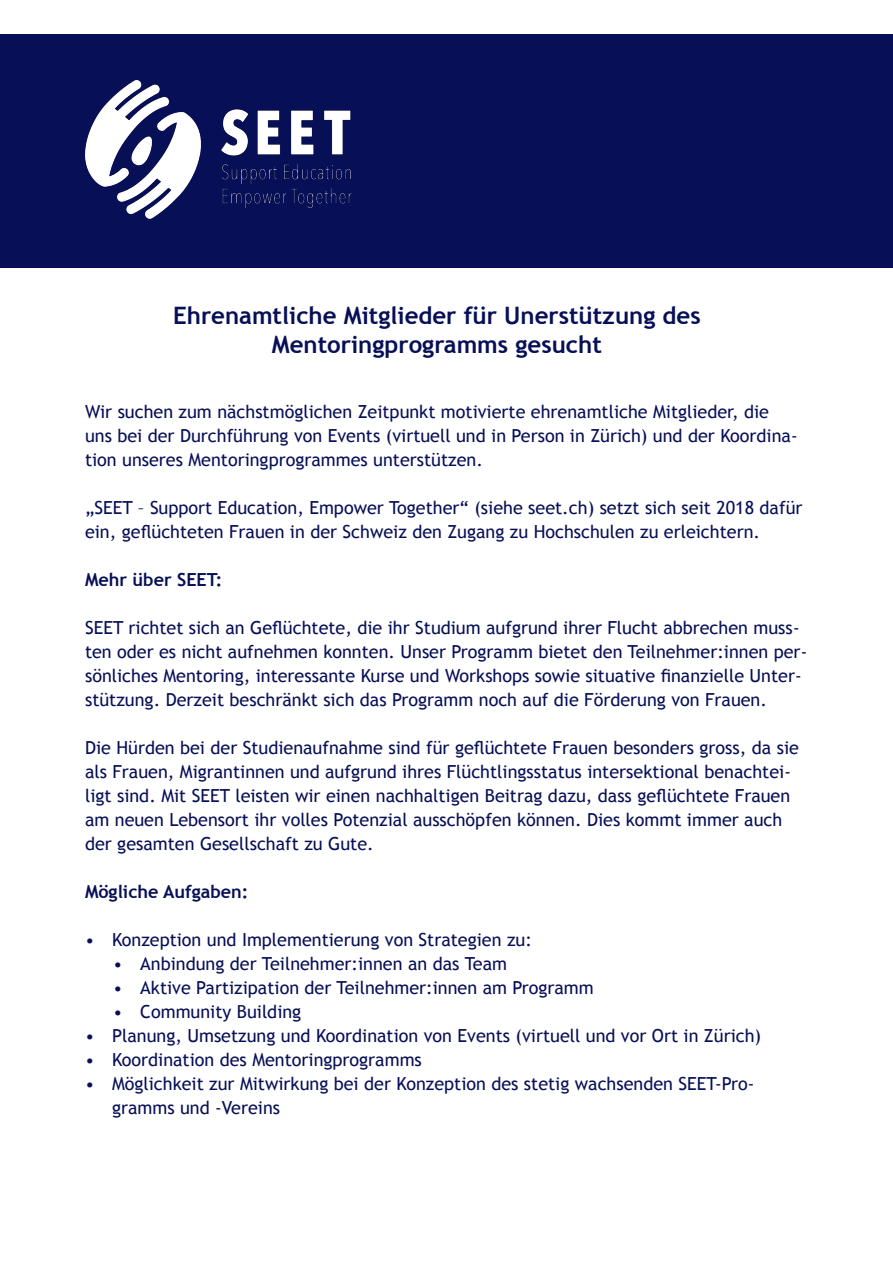
<style>
.page{position:relative;width:893px;height:1263px;background:#fff}
.page>*{position:absolute;margin:0;border:0;box-sizing:border-box;transform-origin:0 0}
.t1{font:700 24px/28.8px "Trebuchet MS";color:#070f57;text-align:center}
.t2{font:18px/24px "Trebuchet MS";color:#070f57}
.t3{font:700 18px "Trebuchet MS";color:#070f57}
</style>
<div class="page">
<div style="left:0;top:34px;width:893px;height:234px;background:#070f57"></div>
<img style="left:85px;top:81px;width:267px;height:138px">
<p class="t1" style="left:173px;top:301px;width:529px">Ehrenamtliche Mitglieder für Unerstützung des<br>Mentoringprogramms gesucht</p>
<p class="t2" style="left:85px;top:400px;width:714px">Wir suchen zum nächstmöglichen Zeitpunkt motivierte ehrenamtliche Mitglieder, die uns bei der Durchführung von Events (virtuell und in Person in Zürich) und der Koordina&shy;tion unseres Mentoringprogrammes unterstützen.</p>
<p class="t2" style="left:85px;top:496px;width:719px">„SEET – Support Education, Empower Together“ (siehe seet.ch) setzt sich seit 2018 dafür ein, geflüchteten Frauen in der Schweiz den Zugang zu Hochschulen zu erleichtern.</p>
<p class="t3" style="left:85px;top:569px;width:139px">Mehr über SEET:</p>
<p class="t2" style="left:85px;top:616px;width:724px">SEET richtet sich an Geflüchtete, die ihr Studium aufgrund ihrer Flucht abbrechen muss&shy;ten oder es nicht aufnehmen konnten. Unser Programm bietet den Teilnehmer:innen per&shy;sönliches Mentoring, interessante Kurse und Workshops sowie situative finanzielle Unter&shy;stützung. Derzeit beschränkt sich das Programm noch auf die Förderung von Frauen.</p>
<p class="t2" style="left:85px;top:736px;width:715px">Die Hürden bei der Studienaufnahme sind für geflüchtete Frauen besonders gross, da sie als Frauen, Migrantinnen und aufgrund ihres Flüchtlingsstatus intersektional benachtei&shy;ligt sind. Mit SEET leisten wir einen nachhaltigen Beitrag dazu, dass geflüchtete Frauen am neuen Lebensort ihr volles Potenzial ausschöpfen können. Dies kommt immer auch der gesamten Gesellschaft zu Gute.</p>
<p class="t3" style="left:85px;top:881px;width:165px">Mögliche Aufgaben:</p>
<p class="t2" style="left:85px;top:928px;width:448px">• Konzeption und Implementierung von Strategien zu:</p>
<p class="t2" style="left:113px;top:952px;width:395px">• Anbindung der Teilnehmer:innen an das Team</p>
<p class="t2" style="left:113px;top:976px;width:482px">• Aktive Partizipation der Teilnehmer:innen am Programm</p>
<p class="t2" style="left:113px;top:1000px;width:189px">• Community Building</p>
<p class="t2" style="left:85px;top:1024px;width:678px">• Planung, Umsetzung und Koordination von Events (virtuell und vor Ort in Zürich)</p>
<p class="t2" style="left:85px;top:1048px;width:338px">• Koordination des Mentoringprogramms</p>
<p class="t2" style="left:112px;top:1072px;width:644px;text-indent:-27px">• Möglichkeit zur Mitwirkung bei der Konzeption des stetig wachsenden SEET-Pro&shy;gramms und -Vereins</p>
</div>
